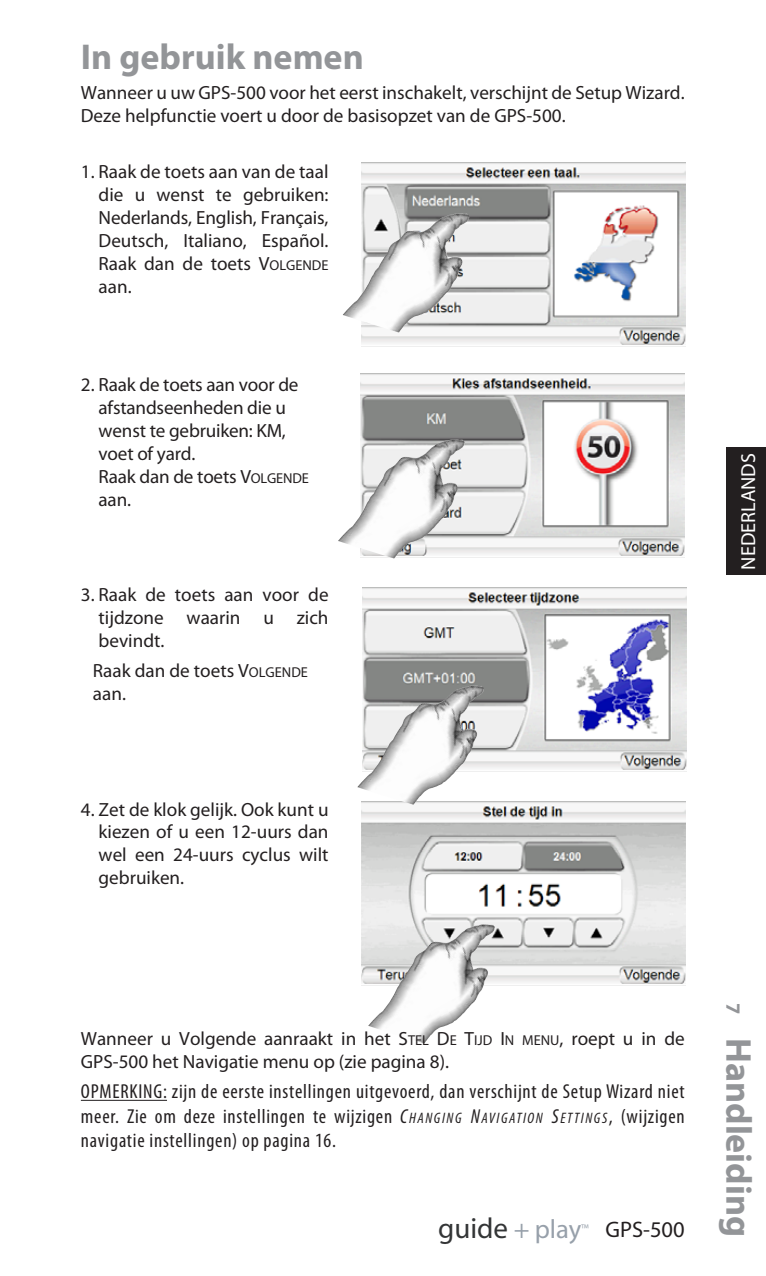
<style>
.page{position:relative;width:766px;height:1276px;background:#fff}
.page>*{position:absolute;margin:0;border:0;box-sizing:border-box;transform-origin:0 0}
.t1{font:700 36px "Myriad Pro";color:#939598}
.t2{font:29.03px "Myriad";color:#333536}
.t3{font:22.5px "Myriad Pro";color:#231f20}
.t4{font:condensed 20.25px/24.3px "Myriad Pro";letter-spacing:.04em;color:#231f20;text-align:justify}
.t5{font:20.25px "Myriad Pro";color:#fff}
.t6{font:700 20.25px "Myriad Pro";color:#939598}
.t7{font:19.12px/22.9px "Myriad Pro";color:#231f20}
.t8{font:9.67px "Myriad";color:#97a0aa}
.s1{font-size:14.4px}
.s2{font-style:italic}
.s3{font-style:italic;font-size:15.3px}
.s4{font-size:26.55px;color:#97a0aa}
</style>
<div class="page">
<img style="left:361px;top:802px;width:324px;height:182px">
<img style="left:368px;top:924px;width:126px;height:119px">
<hr style="left:81px;top:1099px;width:86px;height:1px;background:#231f20">
<img style="left:361px;top:163px;width:324px;height:184px">
<img style="left:362px;top:588px;width:324px;height:182px">
<img style="left:360px;top:374px;width:324px;height:182px">
<img style="left:343px;top:213px;width:126px;height:119px">
<img style="left:338px;top:439px;width:126px;height:119px">
<img style="left:357px;top:685px;width:127px;height:119px">
<div style="left:725px;top:448px;width:40px;height:127px;background:#231f20"></div>
<h1 class="t1" style="left:81px;top:43px;width:284px">In gebruik nemen</h1>
<p class="t7" style="left:81px;top:83px;width:605px">Wanneer u uw GPS-500 voor het eerst inschakelt, verschijnt de Setup Wizard.<br>Deze helpfunctie voert u door de basisopzet van de GPS-500.</p>
<p class="t7" style="left:99px;top:162px;width:231px;text-align:justify;text-indent:-18px">1. Raak de toets aan van de taal die u wenst te gebruiken:<br>Nederlands, English, Français, Deutsch, Italiano, Español.<br>Raak dan de toets V<span class="s1">OLGENDE </span>aan.</p>
<p class="t7" style="left:99px;top:375px;width:211px;text-indent:-18px">2. Raak de toets aan voor de afstandseenheden die u wenst te gebruiken: KM, voet of yard.<br>Raak dan de toets V<span class="s1">OLGENDE </span>aan.</p>
<p class="t7" style="left:99px;top:585px;width:231px;text-align:justify;text-indent:-18px">3. Raak de toets aan voor de tijdzone waarin u zich bevindt.</p>
<p class="t7" style="left:93px;top:661px;width:216px">Raak dan de toets V<span class="s1">OLGENDE </span>aan.</p>
<p class="t7" style="left:99px;top:799px;width:231px;text-align:justify;text-indent:-18px">4. Zet de klok gelijk. Ook kunt u kiezen of u een 12-uurs dan wel een 24-uurs cyclus wilt gebruiken.</p>
<p class="t5" style="left:740px;top:569px;width:118px;rotate:-90deg">NEDERLANDS</p>
<p class="t7" style="left:81px;top:1028px;width:605px">Wanneer u Volgende aanraakt in het S<span class="s1">TEL</span> D<span class="s1">E</span> T<span class="s1">IJD</span> I<span class="s1">N MENU</span>, roept u in de<br>GPS-500 het Navigatie menu op (zie pagina 8).</p>
<p class="t4" style="left:81px;top:1081px;width:605px">OPMERKING: zijn de eerste instellingen uitgevoerd, dan verschijnt de Setup Wizard niet meer. Zie om deze instellingen te wijzigen <span class="s2">C</span><span class="s3">HANGING</span> <span class="s2">N</span><span class="s3">AVIGATION</span> <span class="s2">S</span><span class="s3">ETTINGS</span>, (wijzigen navigatie instellingen) op pagina 16.</p>
<h2 class="t2" style="left:438px;top:1217px;width:144px">guide <span class="s4">+ play</span></h2>
<p class="t8" style="left:581px;top:1223px;width:9px">™</p>
<p class="t3" style="left:605px;top:1221px;width:81px">GPS-500</p>
<p class="t6" style="left:740px;top:1002px;width:13px;rotate:90deg">7</p>
<h1 class="t1" style="left:751px;top:1038px;width:200px;rotate:90deg">Handleiding</h1>
</div>
